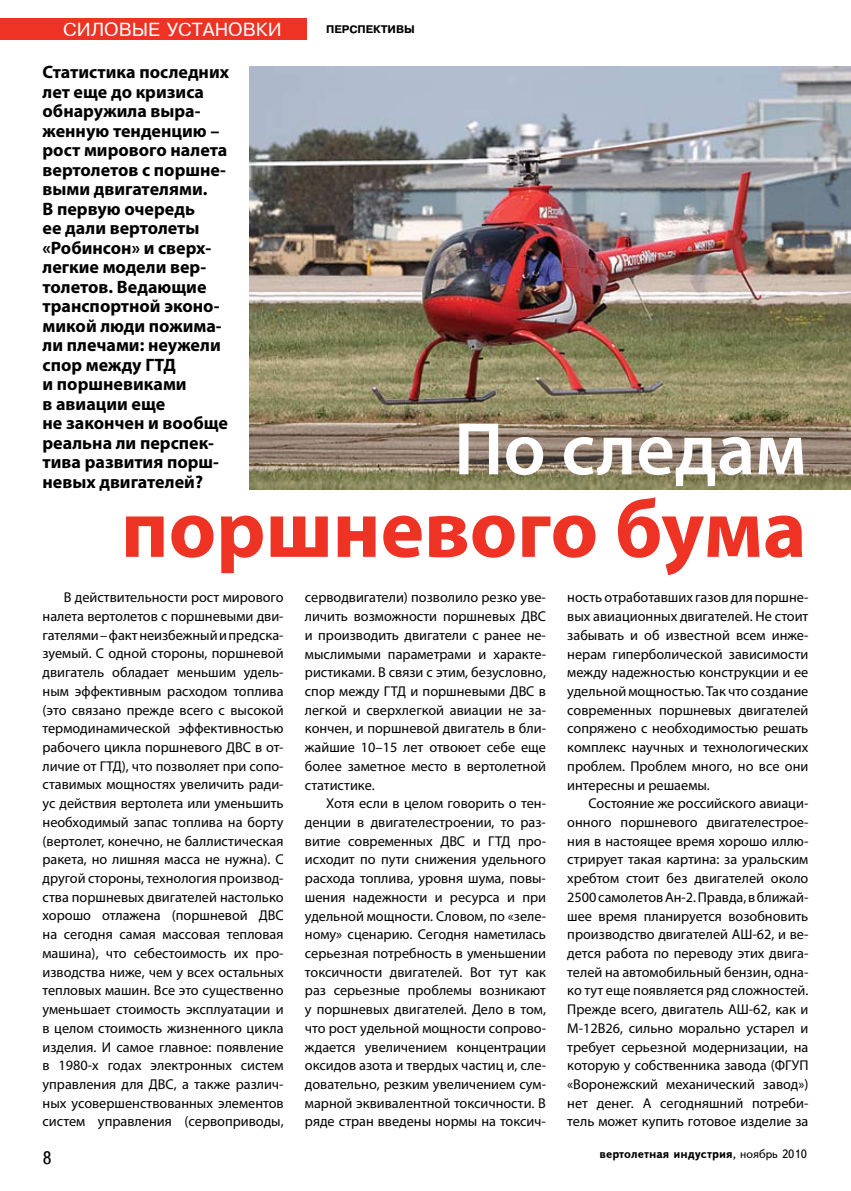
<style>
.page{position:relative;width:851px;height:1191px;background:#fff}
.page>*{position:absolute;margin:0;border:0;box-sizing:border-box;transform-origin:0 0}
.t1{font:700 82.5px "Myriad Pro";color:#ee3224}
.t2{font:600 75px "Myriad Pro";color:#fff}
.t3{font:700 18px/19.5px "Myriad Pro";color:#000}
.t4{font:18px "Pragmatica";color:#fff}
.t5{font:18px "Text Book Cyrillic";color:#000}
.t6{font:14.25px/18.8px "Myriad Pro";color:#000;text-align:justify}
.t7{font:700 12px "Text";color:#000}
.t8{font:700 10.5px "Pragmatica";color:#000}
.s1{font-family:"Text Book Cyrillic";font-weight:400}
</style>
<div class="page">
<div style="left:0;top:18px;width:306px;height:21px;background:#ee3224"></div>
<img style="left:250px;top:67px;width:600px;height:423px">
<p class="t4" style="left:63px;top:19px;width:166px">Силов ые установ</p>
<p class="t4" style="left:256px;top:19px;width:24px">ки</p>
<p class="t8" style="left:326px;top:23px;width:90px">перспективы</p>
<p class="t3" style="left:43px;top:62px;width:188px">Статистика последних лет еще до кризиса обнаружила выра&shy;женную тенденцию – рост мирового налета вертолетов с поршне&shy;выми двигателями.<br>В первую очередь<br>ее дали вертолеты «Робинсон» и сверх&shy;легкие модели вер&shy;толетов. Ведающие транспортной эконо&shy;микой люди пожима&shy;ли плечами: неужели спор между ГТД<br>и поршневиками<br>в авиации еще<br>не закончен и вообще реальна ли перспек&shy;тива развития порш&shy;невых двигателей?</p>
<h2 class="t2" style="left:454px;top:401px;width:354px">По следам</h2>
<h1 class="t1" style="left:121px;top:475px;width:687px">поршневого бума</h1>
<p class="t6" style="left:43px;top:588px;width:242px;text-indent:21px">В действительности рост мирового налета вертолетов с поршневыми дви&shy;гателями – факт неизбежный и предска&shy;зуемый. С одной стороны, поршневой двигатель обладает меньшим удель&shy;ным эффективным расходом топлива (это связано прежде всего с высокой термодинамической эффективностью рабочего цикла поршневого ДВС в от&shy;личие от ГТД), что позволяет при сопо&shy;ставимых мощностях увеличить ради&shy;ус действия вертолета или уменьшить необходимый запас топлива на борту (вертолет, конечно, не баллистическая ракета, но лишняя масса не нужна). С другой стороны, технология производ&shy;ства поршневых двигателей настолько хорошо отлажена (поршневой ДВС на сегодня самая массовая тепловая машина), что себестоимость их про&shy;изводства ниже, чем у всех остальных тепловых машин. Все это существенно уменьшает стоимость эксплуатации и в целом стоимость жизненного цикла изделия. И самое главное: появление в 1980-х годах электронных систем управления для ДВС, а также различ&shy;ных усовершенствованных элементов систем управления (сервоприводы,</p>
<p class="t6" style="left:305px;top:588px;width:242px">серводвигатели) позволило резко уве&shy;личить возможности поршневых ДВС и производить двигатели с ранее не&shy;мыслимыми параметрами и характе&shy;ристиками. В связи с этим, безусловно, спор между ГТД и поршневыми ДВС в легкой и сверхлегкой авиации не за&shy;кончен, и поршневой двигатель в бли&shy;жайшие 10–15 лет отвоюет себе еще более заметное место в вертолетной статистике.</p>
<p class="t6" style="left:305px;top:794px;width:242px;text-indent:21px">Хотя если в целом говорить о тен&shy;денции в двигателестроении, то раз&shy;витие современных ДВС и ГТД про&shy;исходит по пути снижения удельного расхода топлива, уровня шума, повы&shy;шения надежности и ресурса и при удельной мощности. Словом, по «зеле&shy;ному» сценарию. Сегодня наметилась серьезная потребность в уменьшении токсичности двигателей. Вот тут как раз серьезные проблемы возникают у поршневых двигателей. Дело в том, что рост удельной мощности сопрово&shy;ждается увеличением концентрации оксидов азота и твердых частиц и, сле&shy;довательно, резким увеличением сум&shy;марной эквивалентной токсичности. В ряде стран введены нормы на токсич-</p>
<p class="t5" style="left:43px;top:1148px;width:11px">8</p>
<p class="t6" style="left:567px;top:588px;width:242px">ность отработавших газов для поршне&shy;вых авиационных двигателей. Не стоит забывать и об известной всем инже&shy;нерам гиперболической зависимости между надежностью конструкции и ее удельной мощностью. Так что создание современных поршневых двигателей сопряжено с необходимостью решать комплекс научных и технологических проблем. Проблем много, но все они интересны и решаемы.</p>
<p class="t6" style="left:567px;top:794px;width:242px;text-indent:21px">Состояние же российского авиаци&shy;онного поршневого двигателестрое&shy;ния в настоящее время хорошо иллю&shy;стрирует такая картина: за уральским хребтом стоит без двигателей около 2500 самолетов Ан-2. Правда, в ближай&shy;шее время планируется возобновить производство двигателей АШ-62, и ве&shy;дется работа по переводу этих двига&shy;телей на автомобильный бензин, одна&shy;ко тут еще появляется ряд сложностей.<br>Прежде всего, двигатель АШ-62, как и М-12В26, сильно морально устарел и требует серьезной модернизации, на которую у собственника завода (ФГУП «Воронежский механический завод») нет денег. А сегодняшний потреби&shy;тель может купить готовое изделие за</p>
<p class="t7" style="left:599px;top:1146px;width:209px">вертолетная индустрия<span class="s1">, ноябрь 2010</span></p>
</div>
